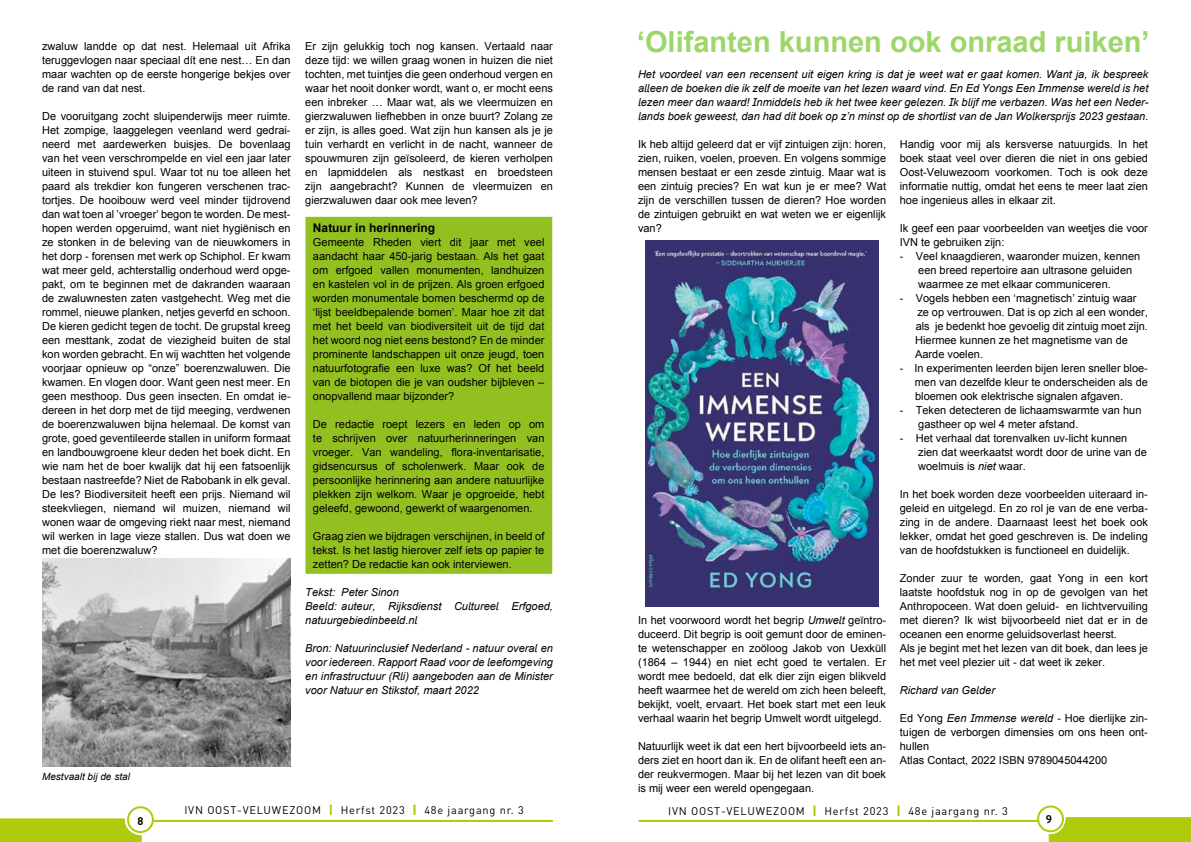
<style>
.page{position:relative;width:1191px;height:842px;background:#fff}
.page>*{position:absolute;margin:0;border:0;box-sizing:border-box;transform-origin:0 0}
.t1{font:700 29px "Arial";color:#9dd669}
.t2{font:700 12px "Arial";color:#000}
.t3{font:11px/14px "Arial";color:#000;text-align:justify}
.t4{font:italic 11px/14px "Arial";color:#000;text-align:justify}
.t5{font:11px "DIN";letter-spacing:.07em;color:#000}
.t6{font:700 11px "DIN Pro";color:#000}
.t7{font:700 11px "PT Sans";color:#000}
.t8{font:italic 10px "Arial";color:#000}
.s1{font-style:italic}
.s2{font-weight:900;font-size:12px;color:#afca0b}
</style>
<div class="page">
<div style="left:0;top:818px;width:142px;height:24px;background:#afca0b"></div>
<hr style="left:130px;top:820px;width:423px;height:2px;background:#afca0b">
<div style="left:128px;top:807px;width:25px;height:25px;background:#fff;border-radius:50%"></div>
<div style="left:127px;top:806px;width:27px;height:27px;border:2px solid #afca0b;border-radius:50%"></div>
<hr style="left:638px;top:820px;width:418px;height:2px;background:#afca0b">
<div style="left:1048px;top:817px;width:143px;height:25px;background:#afca0b"></div>
<div style="left:1038px;top:806px;width:25px;height:25px;background:#fff;border-radius:50%"></div>
<div style="left:1037px;top:805px;width:27px;height:27px;border:2px solid #afca0b;border-radius:50%"></div>
<div style="left:304px;top:216px;width:249px;height:359px;background:#92c020;border:1px solid #fff"></div>
<img style="left:42px;top:558px;width:249px;height:208px">
<img style="left:646px;top:240px;width:232px;height:366px">
<p class="t3" style="left:42px;top:39px;width:250px">zwaluw landde op dat nest. Helemaal uit Afrika teruggevlogen naar speciaal dít ene nest… En dan maar wachten op de eerste hongerige bekjes over de rand van dat nest.</p>
<p class="t3" style="left:42px;top:109px;width:250px">De vooruitgang zocht sluipenderwijs meer ruimte.<br>Het zompige, laaggelegen veenland werd gedrai&shy;neerd met aardewerken buisjes. De bovenlaag van het veen verschrompelde en viel een jaar later uiteen in stuivend spul. Waar tot nu toe alleen het paard als trekdier kon fungeren verschenen trac&shy;tortjes. De hooibouw werd veel minder tijdrovend dan wat toen al ’vroeger’ begon te worden. De mest&shy;hopen werden opgeruimd, want niet hygiënisch en ze stonken in de beleving van de nieuwkomers in het dorp - forensen met werk op Schiphol. Er kwam wat meer geld, achterstallig onderhoud werd opge&shy;pakt, om te beginnen met de dakranden waaraan de zwaluwnesten zaten vastgehecht. Weg met die rommel, nieuwe planken, netjes geverfd en schoon.<br>De kieren gedicht tegen de tocht. De grupstal kreeg een mesttank, zodat de viezigheid buiten de stal kon worden gebracht. En wij wachtten het volgende voorjaar opnieuw op “onze” boerenzwaluwen. Die kwamen. En vlogen door. Want geen nest meer. En geen mesthoop. Dus geen insecten. En omdat ie&shy;dereen in het dorp met de tijd meeging, verdwenen de boerenzwaluwen bijna helemaal. De komst van grote, goed geventileerde stallen in uniform formaat en landbouwgroene kleur deden het boek dicht. En wie nam het de boer kwalijk dat hij een fatsoenlijk bestaan nastreefde? Niet de Rabobank in elk geval.<br>De les? Biodiversiteit heeft een prijs. Niemand wil steekvliegen, niemand wil muizen, niemand wil wonen waar de omgeving riekt naar mest, niemand wil werken in lage vieze stallen. Dus wat doen we met die boerenzwaluw?</p>
<p class="t3" style="left:305px;top:39px;width:249px">Er zijn gelukkig toch nog kansen. Vertaald naar deze tijd: we willen graag wonen in huizen die niet tochten, met tuintjes die geen onderhoud vergen en waar het nooit donker wordt, want o, er mocht eens een inbreker … Maar wat, als we vleermuizen en gierzwaluwen liefhebben in onze buurt? Zolang ze er zijn, is alles goed. Wat zijn hun kansen als je je tuin verhardt en verlicht in de nacht, wanneer de spouwmuren zijn geïsoleerd, de kieren verholpen en lapmiddelen als nestkast en broedsteen zijn aangebracht? Kunnen de vleermuizen en gierzwaluwen daar ook mee leven?</p>
<p class="t2" style="left:313px;top:220px;width:124px">Natuur in herinnering</p>
<p class="t3" style="left:313px;top:235px;width:233px">Gemeente Rheden viert dit jaar met veel aandacht haar 450-jarig bestaan. Als het gaat om erfgoed vallen monumenten, landhuizen en kastelen vol in de prijzen. Als groen erfgoed worden monumentale bomen beschermd op de ‘lijst beeldbepalende bomen’. Maar hoe zit dat met het beeld van biodiversiteit uit de tijd dat het woord nog niet eens bestond? En de minder prominente landschappen uit onze jeugd, toen natuurfotografie een luxe was? Of het beeld van de biotopen die je van oudsher bijbleven – onopvallend maar bijzonder?</p>
<p class="t3" style="left:313px;top:417px;width:233px">De redactie roept lezers en leden op om te schrijven over natuurherinneringen van vroeger. Van wandeling, flora-inventarisatie, gidsencursus of scholenwerk. Maar ook de persoonlijke herinnering aan andere natuurlijke plekken zijn welkom. Waar je opgroeide, hebt geleefd, gewoond, gewerkt of waargenomen.</p>
<p class="t3" style="left:313px;top:529px;width:233px">Graag zien we bijdragen verschijnen, in beeld of tekst. Is het lastig hierover zelf iets op papier te zetten? De redactie kan ook interviewen.</p>
<p class="t4" style="left:305px;top:585px;width:249px;text-align:left">Tekst: Peter Sinon<br>Beeld: auteur, Rijksdienst Cultureel Erfgoed, natuurgebiedinbeeld.nl</p>
<p class="t4" style="left:305px;top:641px;width:249px">Bron: Natuurinclusief Nederland - natuur overal en voor iedereen. Rapport Raad voor de leefomgeving en infrastructuur (Rli) aangeboden aan de Minister voor Natuur en Stikstof, maart 2022</p>
<p class="t8" style="left:42px;top:770px;width:89px">Mestvaalt bij de stal</p>
<h1 class="t1" style="left:637px;top:22px;width:514px">‘Olifanten kunnen ook onraad ruiken’</h1>
<p class="t4" style="left:638px;top:67px;width:512px">Het voordeel van een recensent uit eigen kring is dat je weet wat er gaat komen. Want ja, ik bespreek alleen de boeken die ik zelf de moeite van het lezen waard vind. En Ed Yongs Een Immense wereld is het lezen meer dan waard! Inmiddels heb ik het twee keer gelezen. Ik blijf me verbazen. Was het een Neder&shy;lands boek geweest, dan had dit boek op z’n minst op de shortlist van de Jan Wolkersprijs 2023 gestaan.</p>
<p class="t3" style="left:638px;top:137px;width:250px">Ik heb altijd geleerd dat er vijf zintuigen zijn: horen, zien, ruiken, voelen, proeven. En volgens sommige mensen bestaat er een zesde zintuig. Maar wat is een zintuig precies? En wat kun je er mee? Wat zijn de verschillen tussen de dieren? Hoe worden de zintuigen gebruikt en wat weten we er eigenlijk van?</p>
<p class="t3" style="left:638px;top:613px;width:250px">In het voorwoord wordt het begrip <span class="s1">Umwelt</span> geïntro&shy;duceerd. Dit begrip is ooit gemunt door de eminen&shy;te wetenschapper en zoöloog Jakob von Uexküll (1864 – 1944) en niet echt goed te vertalen. Er wordt mee bedoeld, dat elk dier zijn eigen blikveld heeft waarmee het de wereld om zich heen beleeft, bekijkt, voelt, ervaart. Het boek start met een leuk verhaal waarin het begrip Umwelt wordt uitgelegd.</p>
<p class="t3" style="left:638px;top:739px;width:250px">Natuurlijk weet ik dat een hert bijvoorbeeld iets an&shy;ders ziet en hoort dan ik. En de olifant heeft een an&shy;der reukvermogen. Maar bij het lezen van dit boek is mij weer een wereld opengegaan.</p>
<p class="t3" style="left:900px;top:137px;width:250px">Handig voor mij als kersverse natuurgids. In het boek staat veel over dieren die niet in ons gebied Oost-Veluwezoom voorkomen. Toch is ook deze informatie nuttig, omdat het eens te meer laat zien hoe ingenieus alles in elkaar zit.</p>
<p class="t3" style="left:900px;top:221px;width:250px">Ik geef een paar voorbeelden van weetjes die voor<br>IVN te gebruiken zijn:</p>
<p class="t3" style="left:918px;top:249px;width:223px;text-align:left;text-indent:-18px">- Veel knaagdieren, waaronder muizen, kennen een breed repertoire aan ultrasone geluiden waarmee ze met elkaar communiceren.</p>
<p class="t3" style="left:915px;top:291px;width:234px;text-align:left;text-indent:-15px">- Vogels hebben een ‘magnetisch’ zintuig waar ze op vertrouwen. Dat is op zich al een wonder, als je bedenkt hoe gevoelig dit zintuig moet zijn.<br>Hiermee kunnen ze het magnetisme van de Aarde voelen.</p>
<p class="t3" style="left:914px;top:361px;width:235px;text-indent:-15px">- In experimenten leerden bijen leren sneller bloe&shy;men van dezelfde kleur te onderscheiden als de bloemen ook elektrische signalen afgaven.</p>
<p class="t3" style="left:918px;top:403px;width:225px;text-indent:-18px">- Teken detecteren de lichaamswarmte van hun gastheer op wel 4 meter afstand.</p>
<p class="t3" style="left:918px;top:431px;width:230px;text-align:left;text-indent:-18px">- Het verhaal dat torenvalken uv-licht kunnen zien dat weerkaatst wordt door de urine van de woelmuis is <span class="s1">niet</span> waar.</p>
<p class="t3" style="left:900px;top:487px;width:250px">In het boek worden deze voorbeelden uiteraard in&shy;geleid en uitgelegd. En zo rol je van de ene verba&shy;zing in de andere. Daarnaast leest het boek ook lekker, omdat het goed geschreven is. De indeling van de hoofdstukken is functioneel en duidelijk.</p>
<p class="t3" style="left:900px;top:571px;width:250px;text-align:left">Zonder zuur te worden, gaat Yong in een kort laatste hoofdstuk nog in op de gevolgen van het Anthropoceen. Wat doen geluid- en lichtvervuiling met dieren? Ik wist bijvoorbeeld niet dat er in de oceanen een enorme geluidsoverlast heerst.<br>Als je begint met het lezen van dit boek, dan lees je het met veel plezier uit - dat weet ik zeker.</p>
<p class="t4" style="left:900px;top:683px;width:97px">Richard van Gelder</p>
<p class="t3" style="left:900px;top:711px;width:250px;text-align:left">Ed Yong <span class="s1">Een Immense wereld</span> - Hoe dierlijke zin&shy;tuigen de verborgen dimensies om ons heen ont&shy;hullen<br>Atlas Contact, 2022 ISBN 9789045044200</p>
<p class="t5" style="left:184px;top:803px;width:341px">IVN OOST-VELUWEZOOM <span class="s2">|</span> Herfst 2023 <span class="s2">|</span> 48e jaargang nr. 3</p>
<p class="t5" style="left:668px;top:804px;width:341px">IVN OOST-VELUWEZOOM <span class="s2">|</span> Herfst 2023 <span class="s2">|</span> 48e jaargang nr. 3</p>
<p class="t6" style="left:137px;top:813px;width:7px">8</p>
<p class="t7" style="left:1045px;top:811px;width:8px">9</p>
</div>
